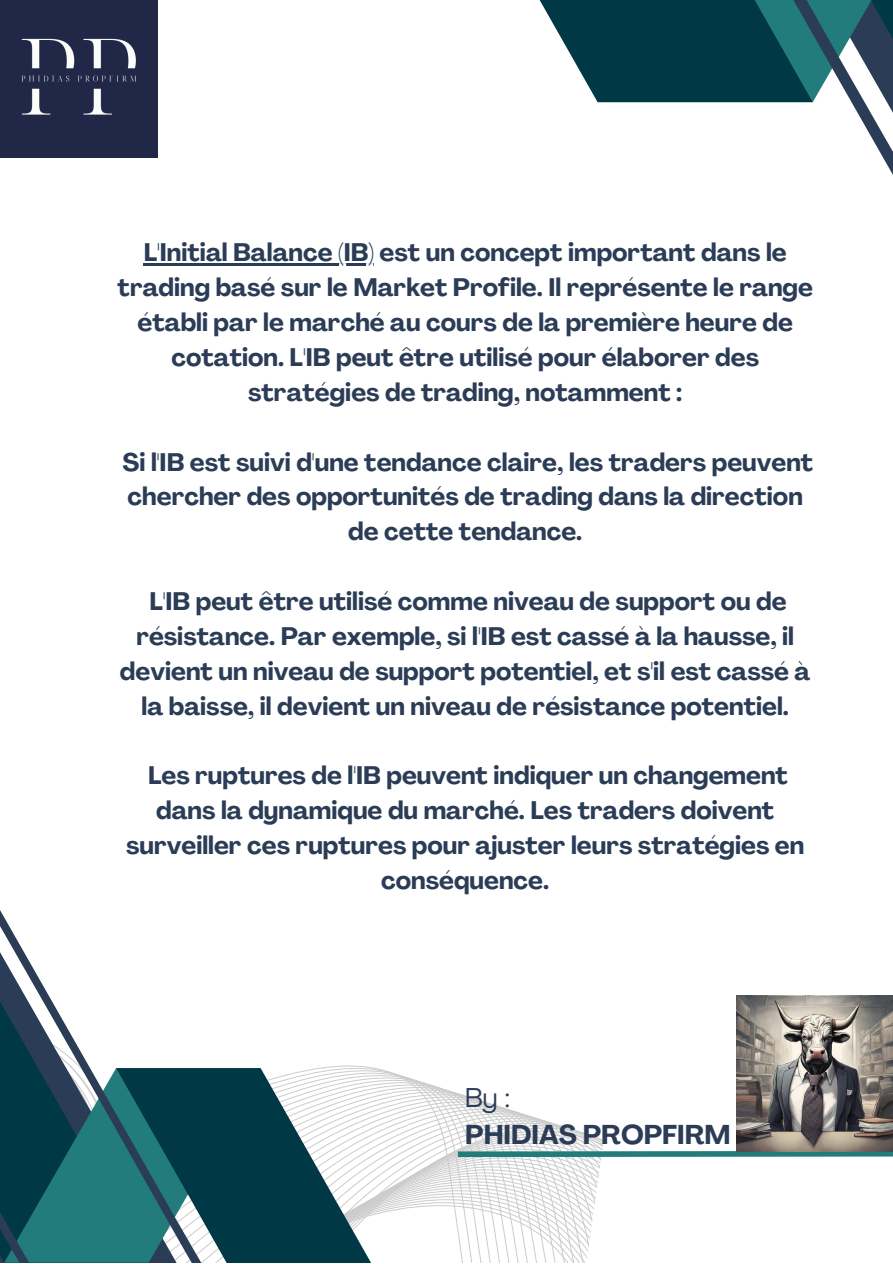
<style>
.page{position:relative;width:893px;height:1264px;background:#fff}
.page>*{position:absolute;margin:0;border:0;box-sizing:border-box;transform-origin:0 0}
.t1{font:700 26.85px "Agrandir";color:#2b3c56}
.t2{font:26.85px "Agrandir";color:#2b3c56}
.t3{font:700 25.05px/34.8px "Agrandir";color:#2b3c56;text-align:center}
</style>
<div class="page">
<svg style="left:320px;top:1065px;width:284px;height:197px"></svg>
<svg style="left:215px;top:1068px;width:169px;height:194px;fill:#003845"></svg>
<svg style="left:0;top:910px;width:215px;height:352px"></svg>
<svg style="left:539px;top:0;width:126px;height:103px"></svg>
<svg style="left:665px;top:0;width:227px;height:173px"></svg>
<svg style="left:452px;top:1148px;width:440px;height:11px"></svg>
<img style="left:0;top:0;width:157px;height:157px">
<img style="left:736px;top:995px;width:156px;height:156px">
<hr style="left:144px;top:264px;width:230px;height:2px;background:#2b3c56">
<p class="t3" style="left:118px;top:238px;width:696px">L'Initial Balance (IB) est un concept important dans le trading basé sur le Market Profile. Il représente le range établi par le marché au cours de la première heure de cotation. L'IB peut être utilisé pour élaborer des stratégies de trading, notamment :</p>
<p class="t3" style="left:123px;top:447px;width:692px">Si l'IB est suivi d'une tendance claire, les traders peuvent chercher des opportunités de trading dans la direction de cette tendance.</p>
<p class="t3" style="left:120px;top:586px;width:692px">L'IB peut être utilisé comme niveau de support ou de résistance. Par exemple, si l'IB est cassé à la hausse, il devient un niveau de support potentiel, et s'il est cassé à la baisse, il devient un niveau de résistance potentiel.</p>
<p class="t3" style="left:126px;top:760px;width:679px">Les ruptures de l'IB peuvent indiquer un changement dans la dynamique du marché. Les traders doivent surveiller ces ruptures pour ajuster leurs stratégies en conséquence.</p>
<p class="t2" style="left:465px;top:1087px;width:46px">By :</p>
<p class="t1" style="left:465px;top:1123px;width:267px">PHIDIAS PROPFIRM</p>
</div>
